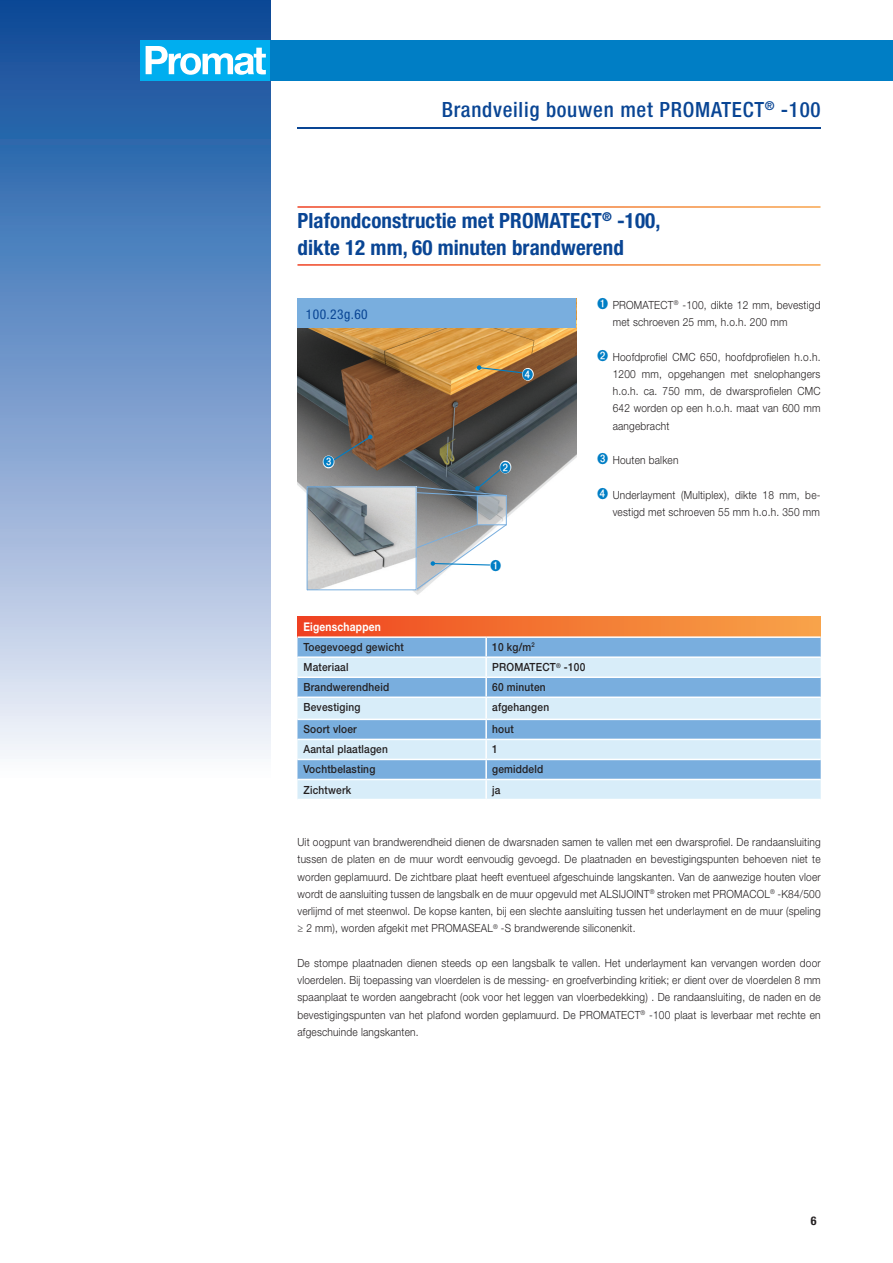
<style>
.page{position:relative;width:893px;height:1263px;background:#fff}
.page>*{position:absolute;margin:0;border:0;box-sizing:border-box;transform-origin:0 0}
.t1{font:700 condensed 21px "Helvetica Neue LT Std";letter-spacing:.005em;color:#094594}
.t2{font:500 condensed 21px "Helvetica Neue LT Std";letter-spacing:.035em;color:#094594}
.t3{font:condensed 13.5px "Helvetica Neue LT Std";letter-spacing:.03em;color:#094594}
.tabel_kopje{font:700 12px "Helvetica Neue LT Std";letter-spacing:.02em;color:#fff;scale:.85 1}
.t4{font:700 condensed 12px "Helvetica Neue LT Std";color:#231f20}
.t5{font:300 11.25px/17.2px "Helvetica Neue LT Std";letter-spacing:.02em;color:#231f20;text-align:justify;scale:.9 1}
.t6{font:500 11.25px "Helvetica Neue LT Std";letter-spacing:.02em;color:#231f20;scale:.9 1}
.s1{color:#007ec5}
</style>
<div class="page">
<hr style="left:298px;top:128px;width:523px;height:1px;background:#094594">
<div style="left:0;top:0;width:270px;height:855px;background:linear-gradient(to bottom,#04479b,#fff)"></div>
<div style="left:140px;top:40px;width:753px;height:41px;background:#007ec5"></div>
<div style="left:140px;top:40px;width:130px;height:41px;background:#00aeef"></div>
<svg style="left:146px;top:46px;width:120px;height:29px"></svg>
<img style="left:297px;top:328px;width:279px;height:267px">
<div style="left:297px;top:298px;width:279px;height:30px;background:#79aede"></div>
<div style="left:297px;top:617px;width:524px;height:20px;background:linear-gradient(to right,#ef441f,#f7a648)"></div>
<div style="left:297px;top:638px;width:524px;height:18px;background:#79aede"></div>
<svg style="left:297px;top:658px;width:524px;height:141px;background:#b1d3ed"></svg>
<hr style="left:297px;top:636px;width:189px;height:2px;background:#fff">
<hr style="left:486px;top:636px;width:335px;height:2px;background:#fff">
<hr style="left:297px;top:676px;width:189px;height:2px;background:#fff">
<hr style="left:486px;top:676px;width:335px;height:2px;background:#fff">
<svg style="left:485px;top:638px;width:2px;height:58px"></svg>
<hr style="left:297px;top:696px;width:189px;height:2px;background:#fff">
<hr style="left:486px;top:696px;width:335px;height:2px;background:#fff">
<hr style="left:485px;top:698px;width:2px;height:21px;background:#fff">
<hr style="left:297px;top:719px;width:189px;height:1px;background:#fff">
<hr style="left:486px;top:719px;width:335px;height:1px;background:#fff">
<hr style="left:297px;top:739px;width:189px;height:1px;background:#fff">
<hr style="left:486px;top:739px;width:335px;height:1px;background:#fff">
<hr style="left:297px;top:759px;width:189px;height:1px;background:#fff">
<hr style="left:486px;top:759px;width:335px;height:1px;background:#fff">
<hr style="left:297px;top:779px;width:189px;height:1px;background:#fff">
<hr style="left:486px;top:779px;width:335px;height:1px;background:#fff">
<svg style="left:485px;top:720px;width:2px;height:79px"></svg>
<svg style="left:479px;top:497px;width:26px;height:26px"></svg>
<div style="left:477px;top:495px;width:30px;height:30px;border:1px solid #79aede"></div>
<img style="left:309px;top:497px;width:106px;height:27px">
<svg style="left:477px;top:365px;width:57px;height:16px"></svg>
<svg style="left:306px;top:435px;width:206px;height:62px;background:#6d6c6a"></svg>
<svg style="left:306px;top:524px;width:201px;height:67px"></svg>
<h1 class="t2" style="left:442px;top:97px;width:380px">Brandveilig bouwen met PROMATECT<sup>®</sup> -100</h1>
<p class="t1" style="left:297px;top:207px;width:364px">Plafondconstructie met PROMATECT<sup>®</sup> -100,</p>
<p class="t1" style="left:297px;top:234px;width:328px">dikte 12 mm, 60 minuten brandwerend</p>
<p class="t3" style="left:306px;top:306px;width:63px">100.23g.60</p>
<p class="t5" style="left:613px;top:296px;width:232px;text-indent:-16px"><span class="s1">➊</span> PROMATECT<sup>®</sup> -100, dikte 12 mm, bevestigd met schroeven 25 mm, h.o.h. 200 mm</p>
<p class="t5" style="left:613px;top:348px;width:232px;text-indent:-16px"><span class="s1">➋</span> Hoofdprofiel CMC 650, hoofdprofielen h.o.h.<br>1200 mm, opgehangen met snelophangers h.o.h. ca. 750 mm, de dwarsprofielen CMC 642 worden op een h.o.h. maat van 600 mm aangebracht</p>
<p class="t5" style="left:597px;top:451px;width:92px"><span class="s1">➌</span> Houten balken</p>
<p class="t5" style="left:597px;top:486px;width:249px;text-align:right"><span class="s1">➍</span> Underlayment (Multiplex), dikte 18 mm, be&shy;vestigd met schroeven 55 mm h.o.h. 350 mm</p>
<p class="tabel_kopje" style="left:303px;top:619px;width:93px">Eigenschappen</p>
<p class="t6" style="left:303px;top:640px;width:113px">Toegevoegd gewicht</p>
<p class="t6" style="left:492px;top:640px;width:49px">10 kg/m<sup>2</sup></p>
<p class="t6" style="left:303px;top:660px;width:51px">Materiaal</p>
<p class="t6" style="left:492px;top:660px;width:105px">PROMATECT<sup>®</sup> -100</p>
<p class="t6" style="left:303px;top:680px;width:97px">Brandwerendheid</p>
<p class="t6" style="left:492px;top:680px;width:61px">60 minuten</p>
<p class="t6" style="left:303px;top:701px;width:65px">Bevestiging</p>
<p class="t6" style="left:492px;top:701px;width:65px">afgehangen</p>
<p class="t6" style="left:303px;top:723px;width:61px">Soort vloer</p>
<p class="t6" style="left:492px;top:723px;width:26px">hout</p>
<p class="t6" style="left:303px;top:743px;width:95px">Aantal plaatlagen</p>
<p class="t6" style="left:492px;top:743px;width:8px">1</p>
<p class="t6" style="left:303px;top:763px;width:81px">Vochtbelasting</p>
<p class="t6" style="left:492px;top:763px;width:58px">gemiddeld</p>
<p class="t6" style="left:303px;top:783px;width:55px">Zichtwerk</p>
<p class="t6" style="left:492px;top:783px;width:11px">ja</p>
<p class="t5" style="left:297px;top:833px;width:583px">Uit oogpunt van brandwerendheid dienen de dwarsnaden samen te vallen met een dwarsprofiel. De randaansluiting tussen de platen en de muur wordt eenvoudig gevoegd. De plaatnaden en bevestigingspunten behoeven niet te worden geplamuurd. De zichtbare plaat heeft eventueel afgeschuinde langskanten. Van de aanwezige houten vloer wordt de aansluiting tussen de langsbalk en de muur opgevuld met ALSIJOINT<sup>®</sup> stroken met PROMACOL<sup>®</sup> -K84/500 verlijmd of met steenwol. De kopse kanten, bij een slechte aansluiting tussen het underlayment en de muur (speling ≥ 2 mm), worden afgekit met PROMASEAL<sup>®</sup> -S brandwerende siliconenkit.</p>
<p class="t5" style="left:297px;top:954px;width:583px">De stompe plaatnaden dienen steeds op een langsbalk te vallen. Het underlayment kan vervangen worden door vloerdelen. Bij toepassing van vloerdelen is de messing- en groefverbinding kritiek; er dient over de vloerdelen 8 mm spaanplaat te worden aangebracht (ook voor het leggen van vloerbedekking) . De randaansluiting, de naden en de bevestigingspunten van het plafond worden geplamuurd. De PROMATECT<sup>®</sup> -100 plaat is leverbaar met rechte en afgeschuinde langskanten.</p>
<p class="t4" style="left:811px;top:1213px;width:7px">6</p>
</div>
